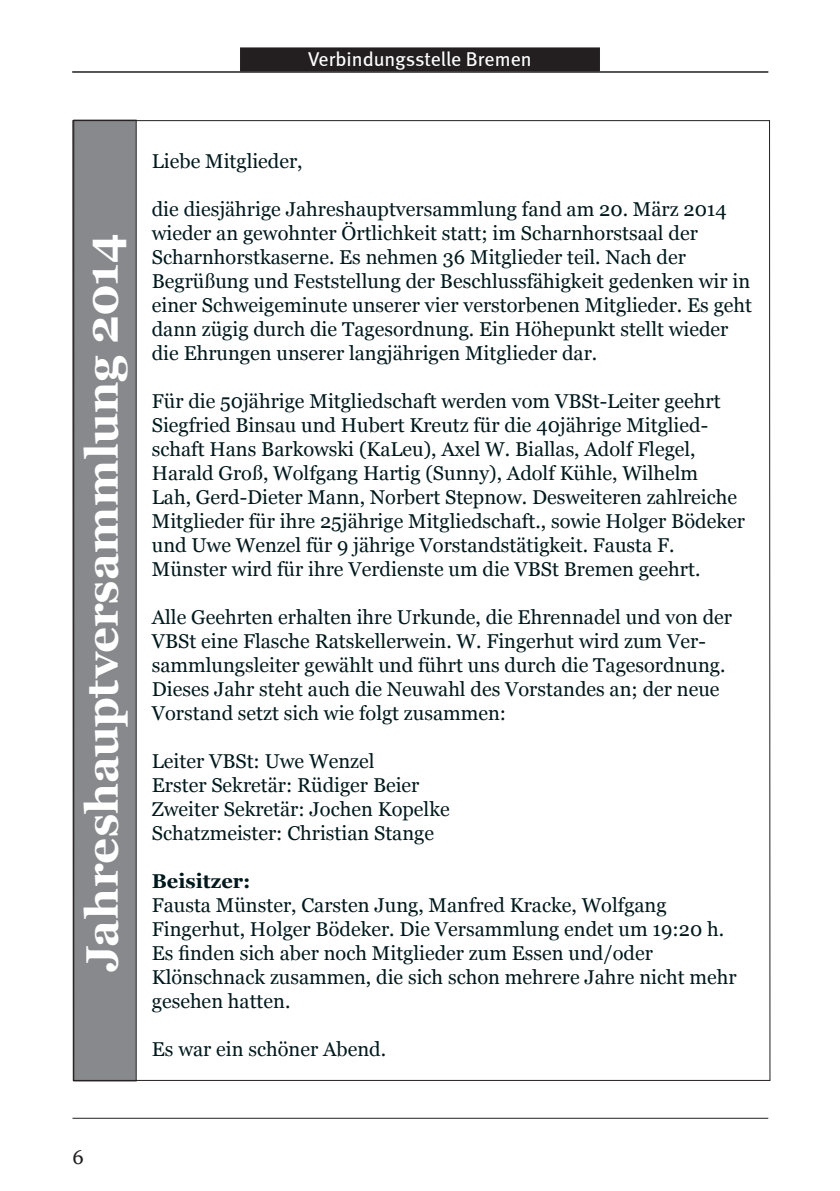
<style>
.page{position:relative;width:840px;height:1191px;background:#fff}
.page>*{position:absolute;margin:0;border:0;box-sizing:border-box;transform-origin:0 0}
.t1{font:700 45.6px "Georgia";color:#fff}
.t2{font:20px/24px "Georgia";color:#01191c}
.t3{font:20px "Meta";letter-spacing:-.005em;color:#fff}
.t4{font:700 20px "Georgia";color:#01191c}
.t5{font:20px "Georgia";color:#231f20}
</style>
<div class="page">
<div style="left:74px;top:120px;width:62px;height:961px;background:#87898c"></div>
<hr style="left:72px;top:1117px;width:695px;height:1px;background:#231f20">
<hr style="left:72px;top:72px;width:695px;height:1px;background:#231f20">
<div style="left:240px;top:47px;width:359px;height:24px;background:#231f20"></div>
<hr style="left:72px;top:71px;width:695px;height:1px;background:#231f20">
<p class="t3" style="left:308px;top:47px;width:225px">Verbindungsstelle Bremen</p>
<h1 class="t1" style="left:73px;top:972px;width:739px;rotate:-90deg">Jahreshauptversammlung 2014</h1>
<p class="t2" style="left:152px;top:150px;width:152px">Liebe Mitglieder,</p>
<p class="t2" style="left:152px;top:198px;width:601px">die diesjährige Jahreshauptversammlung fand am 20. März 2014 wieder an gewohnter Örtlichkeit statt; im Scharnhorstsaal der Scharnhorstkaserne. Es nehmen 36 Mitglieder teil. Nach der Begrüßung und Feststellung der Beschlussfähigkeit gedenken wir in einer Schweigeminute unserer vier verstorbenen Mitglieder. Es geht dann zügig durch die Tagesordnung. Ein Höhepunkt stellt wieder die Ehrungen unserer langjährigen Mitglieder dar.</p>
<p class="t2" style="left:152px;top:390px;width:594px">Für die 50jährige Mitgliedschaft werden vom VBSt-Leiter geehrt Siegfried Binsau und Hubert Kreutz für die 40jährige Mitglied&shy;schaft Hans Barkowski (KaLeu), Axel W. Biallas, Adolf Flegel, Harald Groß, Wolfgang Hartig (Sunny), Adolf Kühle, Wilhelm<br>Lah, Gerd-Dieter Mann, Norbert Stepnow. Desweiteren zahlreiche Mitglieder für ihre 25jährige Mitgliedschaft., sowie Holger Bödeker und Uwe Wenzel für 9 jährige Vorstandstätigkeit. Fausta F.<br>Münster wird für ihre Verdienste um die VBSt Bremen geehrt.</p>
<p class="t2" style="left:152px;top:606px;width:581px">Alle Geehrten erhalten ihre Urkunde, die Ehrennadel und von der VBSt eine Flasche Ratskellerwein. W. Fingerhut wird zum Ver&shy;sammlungsleiter gewählt und führt uns durch die Tagesordnung.<br>Dieses Jahr steht auch die Neuwahl des Vorstandes an; der neue Vorstand setzt sich wie folgt zusammen:</p>
<p class="t2" style="left:152px;top:750px;width:299px">Leiter VBSt: Uwe Wenzel<br>Erster Sekretär: Rüdiger Beier<br>Zweiter Sekretär: Jochen Kopelke<br>Schatzmeister: Christian Stange</p>
<p class="t4" style="left:152px;top:868px;width:100px">Beisitzer:</p>
<p class="t2" style="left:152px;top:894px;width:586px">Fausta Münster, Carsten Jung, Manfred Kracke, Wolfgang Fingerhut, Holger Bödeker. Die Versammlung endet um 19:20 h.<br>Es finden sich aber noch Mitglieder zum Essen und/oder Klönschnack zusammen, die sich schon mehrere Jahre nicht mehr gesehen hatten.</p>
<p class="t2" style="left:152px;top:1038px;width:236px">Es war ein schöner Abend.</p>
<p class="t5" style="left:72px;top:1144px;width:13px">6</p>
</div>
